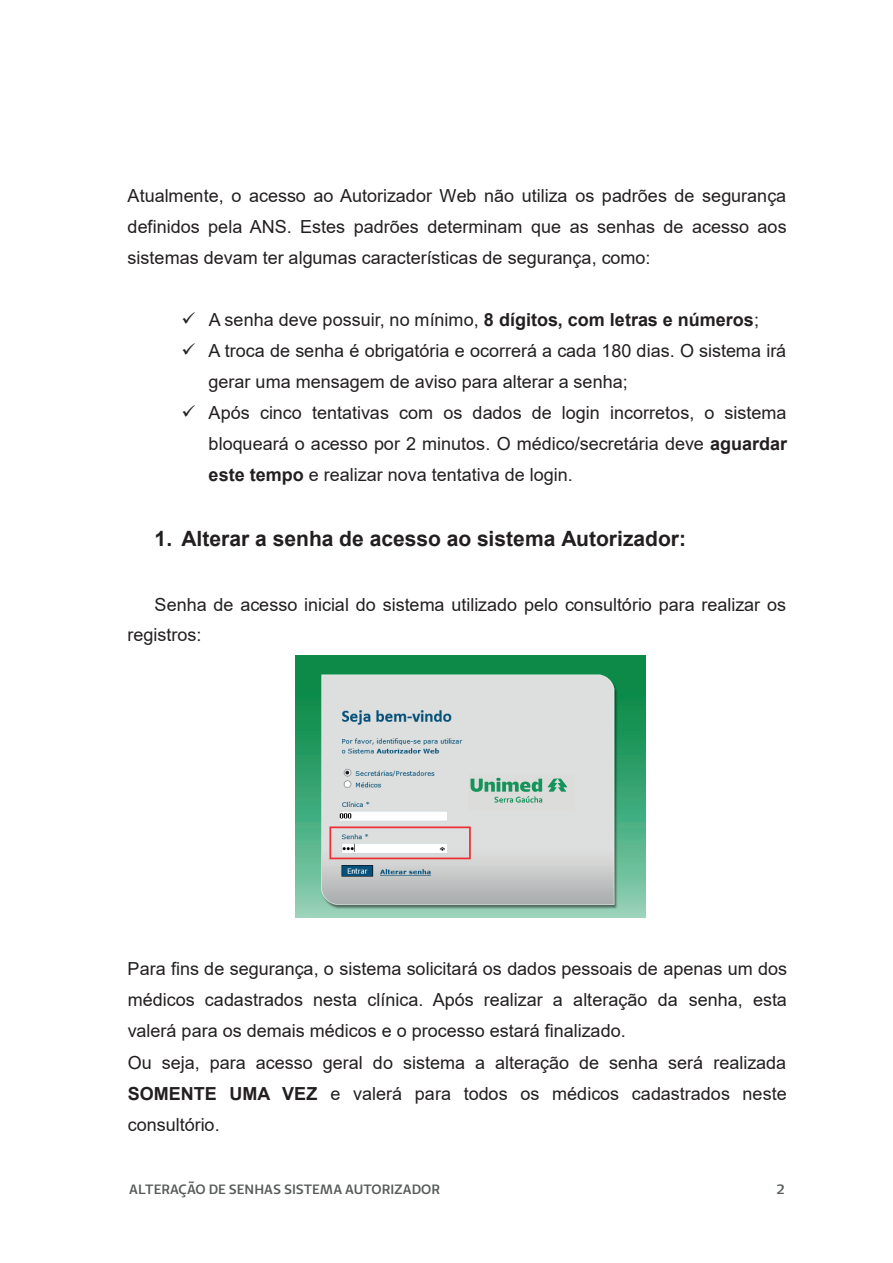
<style>
.page{position:relative;width:893px;height:1263px;background:#fff}
.page>*{position:absolute;margin:0;border:0;box-sizing:border-box;transform-origin:0 0}
.t1{font:700 21px "Arial";color:#231f20}
.t2{font:18px/31px "Arial";color:#231f20;text-align:justify}
.t3{font:18px/30.9px "Arial";color:#231f20}
.t4{font:600 13.5px "Unimed Sans";color:#585b5b}
.s1{font-weight:700}
</style>
<div class="page">
<img style="left:295px;top:656px;width:350px;height:261px">
<div style="left:468px;top:774px;width:107px;height:37px;background:#dcdcdb"></div>
<svg style="left:471px;top:778px;width:71px;height:25px"></svg>
<svg style="left:548px;top:779px;width:19px;height:13px"></svg>
<p class="t2" style="left:128px;top:180px;width:660px">Atualmente, o acesso ao Autorizador Web não utiliza os padrões de segurança definidos pela ANS. Estes padrões determinam que as senhas de acesso aos sistemas devam ter algumas características de segurança, como:</p>
<p class="t2" style="left:182px;top:304px;width:579px">✓ A senha deve possuir, no mínimo, <span class="s1">8 dígitos, com letras e números</span>;</p>
<p class="t2" style="left:209px;top:335px;width:579px;text-indent:-27px">✓ A troca de senha é obrigatória e ocorrerá a cada 180 dias. O sistema irá gerar uma mensagem de aviso para alterar a senha;</p>
<p class="t2" style="left:209px;top:397px;width:580px;text-indent:-27px">✓ Após cinco tentativas com os dados de login incorretos, o sistema bloqueará o acesso por 2 minutos. O médico/secretária deve <span class="s1">aguardar este tempo</span> e realizar nova tentativa de login.</p>
<p class="t1" style="left:155px;top:524px;width:533px">1. Alterar a senha de acesso ao sistema Autorizador:</p>
<p class="t3" style="left:128px;top:589px;width:660px;text-indent:27px">Senha de acesso inicial do sistema utilizado pelo consultório para realizar os registros:</p>
<p class="t2" style="left:128px;top:953px;width:661px;text-align:left">Para fins de segurança, o sistema solicitará os dados pessoais de apenas um dos médicos cadastrados nesta clínica. Após realizar a alteração da senha, esta valerá para os demais médicos e o processo estará finalizado.<br>Ou seja, para acesso geral do sistema a alteração de senha será realizada <span class="s1">SOMENTE UMA VEZ</span> e valerá para todos os médicos cadastrados neste consultório.</p>
<p class="t4" style="left:129px;top:1181px;width:312px">ALTERAÇÃO DE SENHAS SISTEMA AUTORIZADOR</p>
<p class="t4" style="left:777px;top:1181px;width:9px">2</p>
</div>
